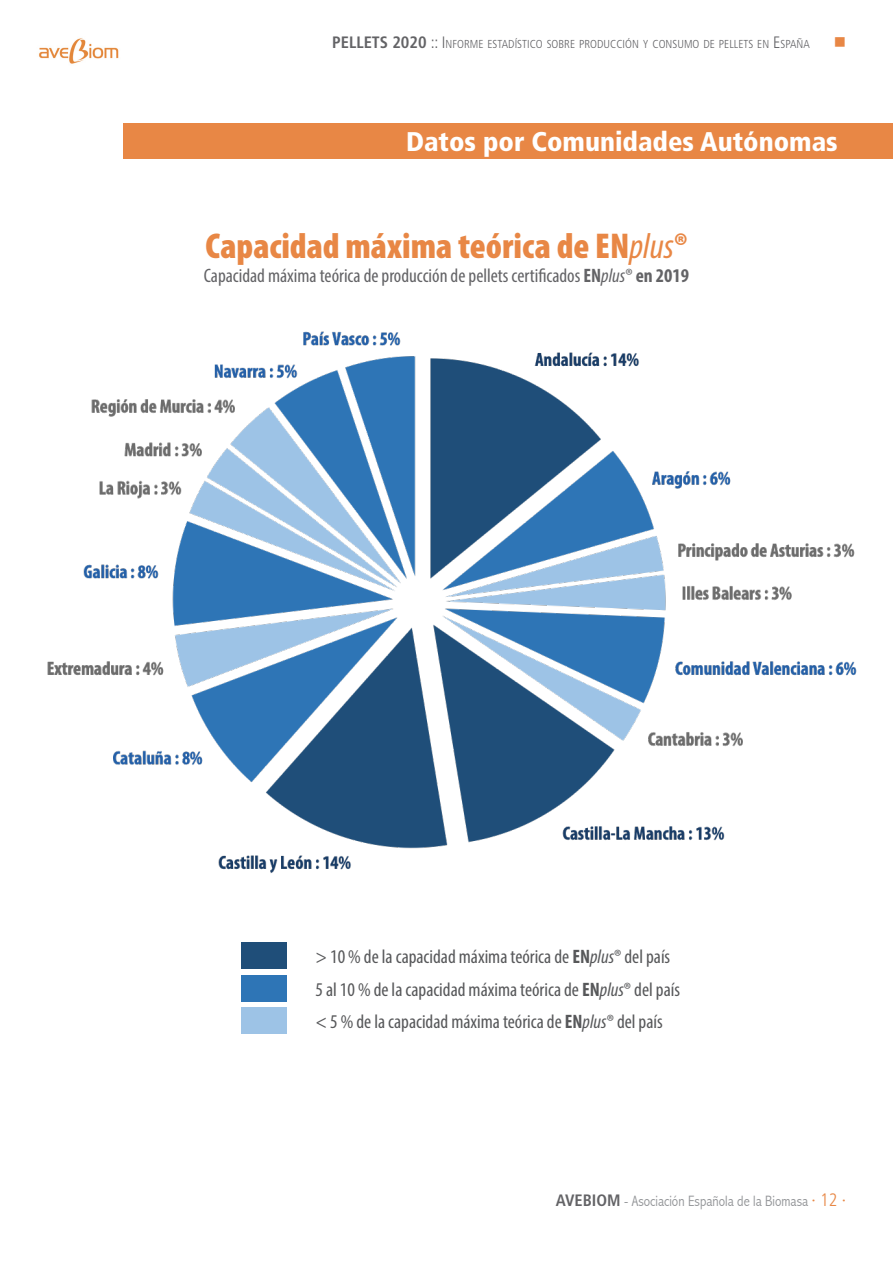
<style>
.page{position:relative;width:893px;height:1263px;background:#fff}
.page>*{position:absolute;margin:0;border:0;box-sizing:border-box;transform-origin:0 0}
.t1{font:900 condensed 36px "Myriad Pro";color:#e88745}
.t2{font:900 condensed 27px "Frutiger";color:#fff}
.t3{font:condensed 19.5px "Myriad Pro";color:#57585a}
.t4{font:condensed 19.5px "Myriad Pro";color:#636366}
.t5{font:16.5px "Wingdings";color:#e88745}
.t6{font:300 condensed 15px "Abadi";color:#939598}
.t7{font:300 condensed 11.55px "Frutiger";color:#636366}
.s1{font-weight:700;font-size:16.5px}
.s2{font-size:16.5px}
.s3{font-weight:400;font-style:italic}
.s4{font-weight:700}
.s5{font-style:italic}
.s6{font-family:"Frutiger";font-weight:700;font-size:16.5px;color:#636366}
.s7{font-family:"Frutiger";font-size:18px;color:#e88745}
</style>
<div class="page">
<img style="left:39px;top:38px;width:80px;height:26px">
<img style="left:47px;top:331px;width:810px;height:542px">
<div style="left:242px;top:943px;width:45px;height:26px;background:#1f4e79"></div>
<div style="left:242px;top:975px;width:45px;height:26px;background:#2e75b6"></div>
<div style="left:242px;top:1007px;width:45px;height:27px;background:#9dc3e6"></div>
<div style="left:124px;top:123px;width:769px;height:35px;background:#e88745"></div>
<p class="t7" style="left:332px;top:38px;width:479px"><span class="s1">PELLETS 2020</span> <span class="s2">:: I</span>NFORME ESTADÍSTICO SOBRE PRODUCCIÓN Y CONSUMO DE PELLETS EN <span class="s2">E</span>SPAÑA</p>
<p class="t5" style="left:834px;top:33px;width:14px">■</p>
<p class="t2" style="left:406px;top:125px;width:433px">Datos por Comunidades Autónomas</p>
<p class="t1" style="left:205px;top:223px;width:483px">Capacidad máxima teórica de EN<span class="s3">plus</span>®</p>
<p class="t4" style="left:204px;top:263px;width:487px">Capacidad máxima teórica de producción de pellets certificados <span class="s4">EN</span><span class="s5">plus</span>® <span class="s4">en 2019</span></p>
<p class="t3" style="left:315px;top:945px;width:356px">&gt; 10 % de la capacidad máxima teórica de <span class="s4">EN</span><span class="s5">plus</span>® del país</p>
<p class="t3" style="left:315px;top:977px;width:366px">5 al 10 % de la capacidad máxima teórica de <span class="s4">EN</span><span class="s5">plus</span>® del país</p>
<p class="t3" style="left:315px;top:1010px;width:349px">&lt; 5 % de la capacidad máxima teórica de <span class="s4">EN</span><span class="s5">plus</span>® del país</p>
<p class="t6" style="left:556px;top:1192px;width:292px"><span class="s6">AVEBIOM</span> - Asociación Española de la Biomasa <span class="s7">· 12 ·</span></p>
</div>
